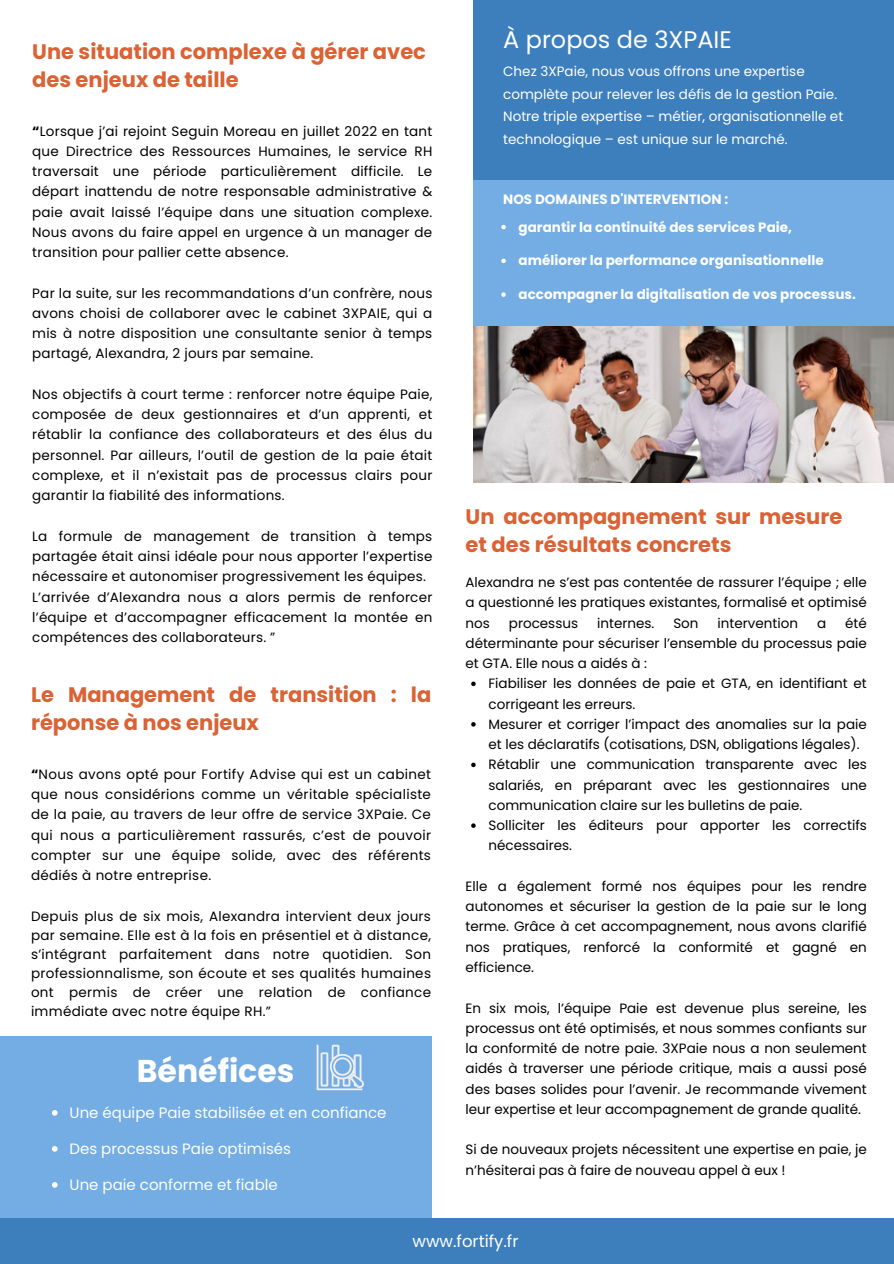
<style>
.page{position:relative;width:894px;height:1264px;background:#fff}
.page>*{position:absolute;margin:0;border:0;box-sizing:border-box;transform-origin:0 0}
.t1{font:700 31.5px "Poppins";color:#fff}
.t2{font:24px "Poppins";color:#fff}
.t3{font:700 21px/28.2px "Poppins";color:#da6234}
.t4{font:16.5px "Poppins";color:#fff}
.t5{font:15px "Poppins";color:#fff}
.t6{font:13.5px/20.2px "Poppins";color:#000;text-align:justify}
.t7{font:13.5px/22.5px "Poppins";color:#fff}
.t8{font:700 13.5px "Poppins";color:#fff}
.s1{font-weight:700}
</style>
<div class="page">
<div style="left:473px;top:0;width:420px;height:180px;background:#3d7ebd"></div>
<div style="left:473px;top:180px;width:420px;height:150px;background:#73ade4"></div>
<img style="left:473px;top:327px;width:420px;height:155px">
<div style="left:0;top:1035px;width:431px;height:228px;background:#73ade4"></div>
<div style="left:0;top:1217px;width:893px;height:46px;background:#3d7ebd"></div>
<svg style="left:316px;top:1044px;width:48px;height:46px"></svg>
<svg style="left:52px;top:1110px;width:6px;height:5px"></svg>
<svg style="left:52px;top:1146px;width:6px;height:5px"></svg>
<svg style="left:52px;top:1182px;width:6px;height:5px"></svg>
<svg style="left:471px;top:681px;width:4px;height:5px"></svg>
<svg style="left:471px;top:722px;width:4px;height:4px"></svg>
<svg style="left:471px;top:762px;width:4px;height:5px"></svg>
<svg style="left:471px;top:823px;width:4px;height:5px"></svg>
<svg style="left:501px;top:225px;width:4px;height:4px"></svg>
<svg style="left:501px;top:258px;width:4px;height:5px"></svg>
<svg style="left:501px;top:292px;width:4px;height:5px"></svg>
<p class="t3" style="left:32px;top:38px;width:395px">Une situation complexe à gérer avec des enjeux de taille</p>
<p class="t6" style="left:32px;top:121px;width:401px"><span class="s1">“</span>Lorsque j’ai rejoint Seguin Moreau en juillet 2022 en tant que Directrice des Ressources Humaines, le service RH traversait une période particulièrement difficile. Le départ inattendu de notre responsable administrative &amp; paie avait laissé l’équipe dans une situation complexe.<br>Nous avons du faire appel en urgence à un manager de transition pour pallier cette absence.</p>
<h2 class="t6" style="left:32px;top:283px;width:401px">Par la suite, sur les recommandations d’un confrère, nous avons choisi de collaborer avec le cabinet 3XPAIE, qui a mis à notre disposition une consultante senior à temps partagé, Alexandra, 2 jours par semaine.</h2>
<p class="t6" style="left:32px;top:384px;width:401px">Nos objectifs à court terme : renforcer notre équipe Paie, composée de deux gestionnaires et d’un apprenti, et rétablir la confiance des collaborateurs et des élus du personnel. Par ailleurs, l’outil de gestion de la paie était complexe, et il n’existait pas de processus clairs pour garantir la fiabilité des informations.</p>
<p class="t6" style="left:32px;top:526px;width:401px">La formule de management de transition à temps partagée était ainsi idéale pour nous apporter l’expertise nécessaire et autonomiser progressivement les équipes.</p>
<p class="t6" style="left:32px;top:586px;width:401px">L’arrivée d’Alexandra nous a alors permis de renforcer l’équipe et d’accompagner efficacement la montée en compétences des collaborateurs. ”</p>
<p class="t3" style="left:31px;top:680px;width:402px">Le Management de transition : la réponse à nos enjeux</p>
<p class="t6" style="left:31px;top:764px;width:401px"><span class="s1">“</span>Nous avons opté pour Fortify Advise qui est un cabinet que nous considérions comme un véritable spécialiste de la paie, au travers de leur offre de service 3XPaie. Ce qui nous a particulièrement rassurés, c’est de pouvoir compter sur une équipe solide, avec des référents dédiés à notre entreprise.</p>
<p class="t6" style="left:31px;top:906px;width:401px;line-height:19.2px">Depuis plus de six mois, Alexandra intervient deux jours par semaine. Elle est à la fois en présentiel et à distance, s’intégrant parfaitement dans notre quotidien. Son professionnalisme, son écoute et ses qualités humaines ont permis de créer une relation de confiance immédiate avec notre équipe RH.”</p>
<p class="t1" style="left:137px;top:1049px;width:159px">Bénéfices</p>
<p class="t5" style="left:70px;top:1102px;width:318px">Une équipe Paie stabilisée et en confiance</p>
<h4 class="t5" style="left:70px;top:1138px;width:223px">Des processus Paie optimisés</h4>
<p class="t5" style="left:70px;top:1174px;width:210px">Une paie conforme et fiable</p>
<p class="t2" style="left:503px;top:23px;width:230px">À propos de 3XPAIE</p>
<p class="t7" style="left:503px;top:60px;width:341px">Chez 3XPaie, nous vous offrons une expertise complète pour relever les défis de la gestion Paie.<br>Notre triple expertise – métier, organisationnelle et technologique – est unique sur le marché.</p>
<h2 class="t8" style="left:503px;top:190px;width:227px">NOS DOMAINES D'INTERVENTION :</h2>
<p class="t8" style="left:518px;top:217px;width:275px">garantir la continuité des services Paie,</p>
<p class="t8" style="left:518px;top:251px;width:306px">améliorer la performance organisationnelle</p>
<h1 class="t8" style="left:518px;top:285px;width:338px">accompagner la digitalisation de vos processus.</h1>
<p class="t3" style="left:465px;top:502px;width:378px">Un accompagnement sur mesure et des résultats concrets</p>
<p class="t6" style="left:465px;top:572px;width:402px">Alexandra ne s’est pas contentée de rassurer l’équipe ; elle a questionné les pratiques existantes, formalisé et optimisé nos</p>
<p class="t6" style="left:465px;top:612px;width:402px;text-indent:379px">été déterminante pour sécuriser l’ensemble du processus paie et GTA. Elle nous a aidés à :</p>
<p class="t6" style="left:488px;top:673px;width:380px">Fiabiliser les données de paie et GTA, en identifiant et corrigeant les erreurs.</p>
<h2 class="t6" style="left:488px;top:714px;width:380px">Mesurer et corriger l’impact des anomalies sur la paie et les déclaratifs (cotisations, DSN, obligations légales).</h2>
<p class="t6" style="left:488px;top:754px;width:380px">Rétablir une communication transparente avec les salariés, en préparant avec les gestionnaires une communication claire sur les bulletins de paie.</p>
<p class="t6" style="left:488px;top:815px;width:380px">Solliciter les éditeurs pour apporter les correctifs nécessaires.</p>
<p class="t6" style="left:465px;top:876px;width:403px">Elle a également formé nos équipes pour les rendre autonomes et sécuriser la gestion de la paie sur le long terme. Grâce à cet accompagnement, nous avons clarifié nos pratiques, renforcé la conformité et gagné en efficience.</p>
<p class="t6" style="left:465px;top:997px;width:403px">En six mois, l’équipe Paie est devenue plus sereine, les processus ont été optimisés, et nous sommes confiants sur la conformité de notre paie. 3XPaie nous a non seulement aidés à traverser une période critique, mais a aussi posé des bases solides pour l’avenir. Je recommande vivement leur expertise et leur accompagnement de grande qualité.</p>
<p class="t6" style="left:465px;top:1139px;width:403px">Si de nouveaux projets nécessitent une expertise en paie, je n’hésiterai pas à faire de nouveau appel à eux !</p>
<p class="t6" style="left:508px;top:612px;width:71px">processus</p>
<p class="t6" style="left:597px;top:612px;width:59px">internes.</p>
<p class="t6" style="left:673px;top:612px;width:27px">Son</p>
<p class="t6" style="left:717px;top:612px;width:82px">intervention</p>
<p class="t6" style="left:816px;top:612px;width:11px">a</p>
<p class="t4" style="left:412px;top:1229px;width:107px">www.fortify.fr</p>
</div>
